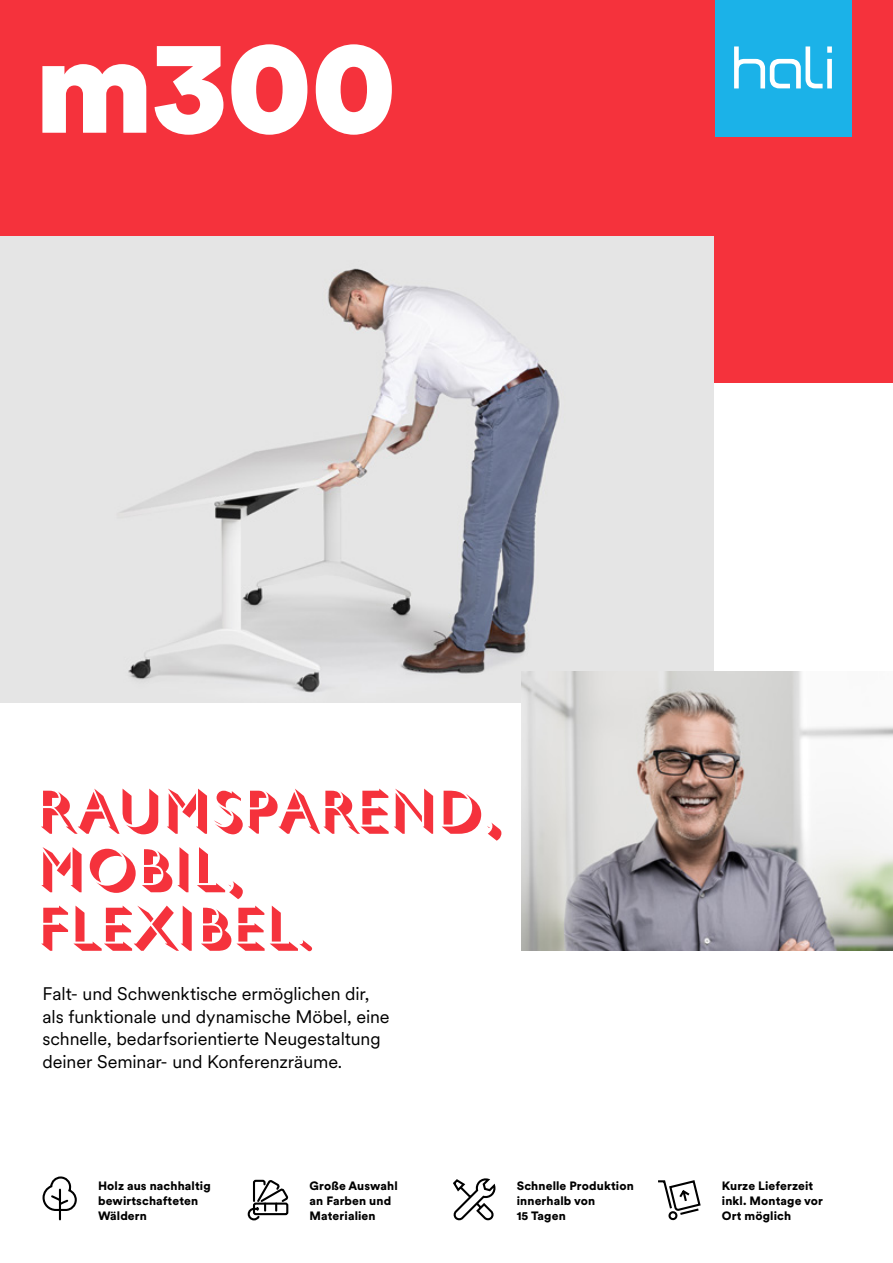
<style>
.page{position:relative;width:893px;height:1263px;background:#fff}
.page>*{position:absolute;margin:0;border:0;box-sizing:border-box;transform-origin:0 0}
.t1{font:900 133.5px "Circular XX";color:#fff}
.t2{font:300 60px/58.5px "Gill Sans Shadowed MT Std";letter-spacing:.005em;color:#f5323c}
.t3{font:18px/22.5px "Circular XX";letter-spacing:-.005em;color:#000}
.t4{font:900 12px/15px "Circular XX";letter-spacing:.01em;color:#000}
</style>
<div class="page">
<div style="left:0;top:0;width:893px;height:383px;background:#f5323c"></div>
<div style="left:715px;top:0;width:136px;height:136px;background:#1bb2e8"></div>
<svg style="left:734px;top:46px;width:98px;height:42px"></svg>
<svg style="left:453px;top:1178px;width:43px;height:43px"></svg>
<svg style="left:658px;top:1180px;width:43px;height:41px"></svg>
<hr style="left:59px;top:1190px;width:2px;height:29px;background:#000">
<svg style="left:42px;top:1176px;width:35px;height:36px"></svg>
<svg style="left:247px;top:1179px;width:42px;height:42px"></svg>
<img style="left:0;top:236px;width:714px;height:466px">
<img style="left:521px;top:672px;width:372px;height:278px">
<h1 class="t1" style="left:34px;top:-10px;width:365px">m300</h1>
<h2 class="t2" style="left:38px;top:776px;width:466px">RAUMSPAREND,<br>MOBIL,<br>FLEXIBEL.</h2>
<h3 class="t3" style="left:43px;top:982px;width:349px">Falt- und Schwenktische ermöglichen dir, als funktionale und dynamische Möbel, eine schnelle, bedarfsorientierte Neugestaltung deiner Seminar- und Konferenzräume.</h3>
<p class="t4" style="left:98px;top:1178px;width:114px">Holz aus nachhaltig bewirtschafteten<br>Wäldern</p>
<p class="t4" style="left:310px;top:1178px;width:90px">Große Auswahl an Farben und<br>Materialien</p>
<p class="t4" style="left:517px;top:1178px;width:118px">Schnelle Produktion innerhalb von<br>15 Tagen</p>
<p class="t4" style="left:722px;top:1178px;width:103px">Kurze Lieferzeit inkl. Montage vor<br>Ort möglich</p>
</div>
